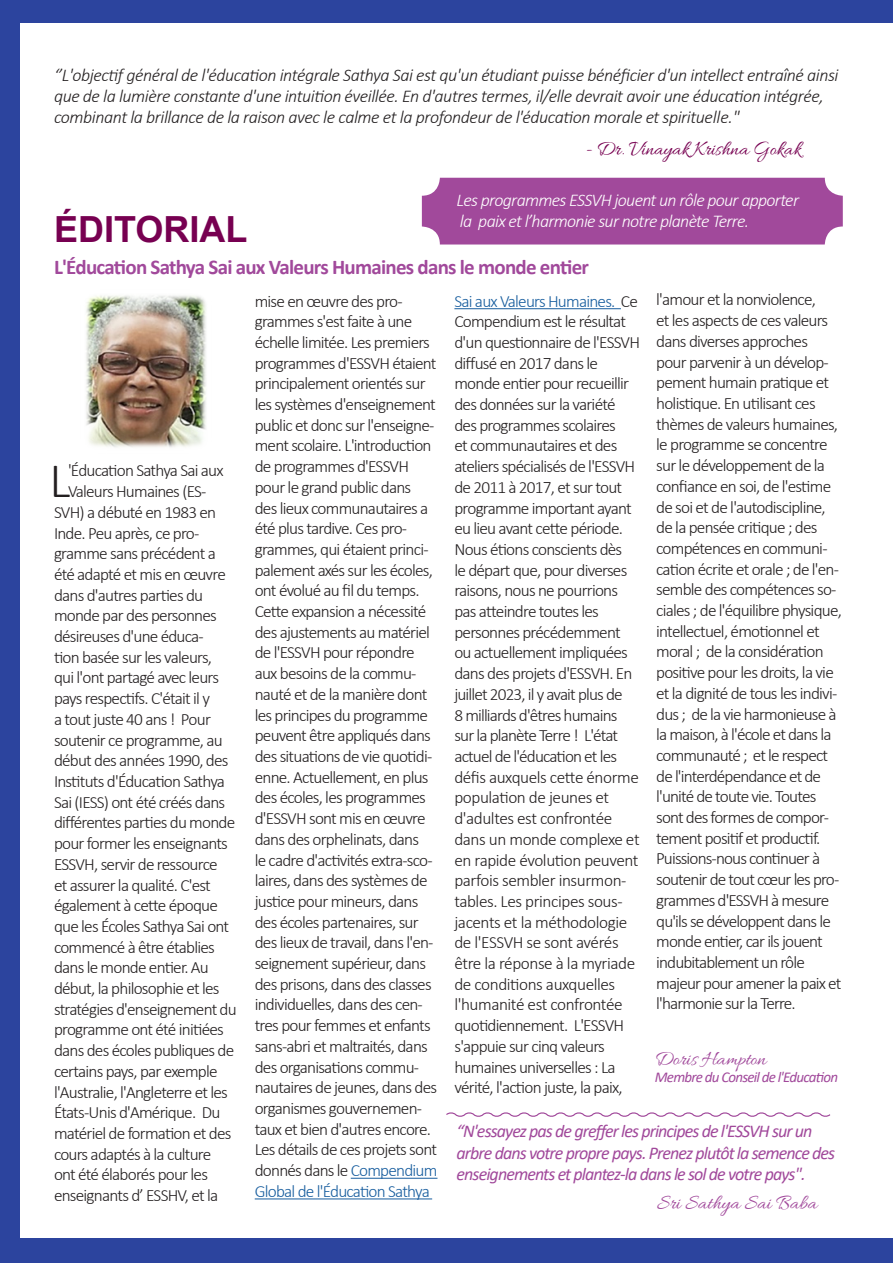
<style>
.page{position:relative;width:893px;height:1263px;background:#2c449e}
.page>*{position:absolute;margin:0;border:0;box-sizing:border-box;transform-origin:0 0}
.t1{font:300 49.8px "Calibri";color:#231f20}
.t2{font:700 36px "Arial";color:#770051}
.t3{font:700 21px "Calibri";letter-spacing:-.035em;color:#a1499b}
.t4{font:21px "Allura";color:#a1499b}
.t5{font:21px "Allura";letter-spacing:-.01em;color:#770051}
.t6{font:italic 300 18px/21px "Calibri";letter-spacing:-.025em;color:#231f20}
.t7{font:italic 18px/21.6px "Calibri";letter-spacing:-.05em;color:#a1499b}
.t8{font:italic 300 18px "Calibri";letter-spacing:-.04em;color:#fff}
.t9{font:300 17.25px/20.7px "Calibri";letter-spacing:-.045em;color:#231f20}
.t10{font:italic 15px "Calibri";letter-spacing:-.05em;color:#a1499b}
.s1{color:#175d9e}
</style>
<div class="page">
<div style="left:21px;top:23px;width:872px;height:1214px;background:#fff"></div>
<hr style="left:351px;top:1178px;width:86px;height:1px;background:#175d9e">
<hr style="left:255px;top:1198px;width:177px;height:1px;background:#175d9e">
<div style="left:422px;top:178px;width:421px;height:66px;background:#a1499b;border-radius:18px"></div>
<img style="left:86px;top:295px;width:120px;height:153px">
<hr style="left:454px;top:308px;width:167px;height:1px;background:#175d9e">
<svg style="left:446px;top:1112px;width:385px;height:5px"></svg>
<p class="t6" style="left:54px;top:65px;width:786px">‘’L'objectif général de l'éducation intégrale Sathya Sai est qu'un étudiant puisse bénéficier d'un intellect entraîné ainsi que de la lumière constante d'une intuition éveillée. En d'autres termes, il/elle devrait avoir une éducation intégrée, combinant la brillance de la raison avec le calme et la profondeur de l'éducation morale et spirituelle."</p>
<p class="t2" style="left:54px;top:204px;width:195px">ÉDITORIAL</p>
<p class="t5" style="left:584px;top:137px;width:218px">- Dr. Vinayak Krishna Gokak</p>
<p class="t8" style="left:457px;top:188px;width:344px">Les programmes ESSVH jouent un rôle pour apporter</p>
<p class="t8" style="left:460px;top:210px;width:291px">la paix et l’harmonie sur notre planète Terre.</p>
<p class="t3" style="left:54px;top:252px;width:536px">L'Éducation Sathya Sai aux Valeurs Humaines dans le monde entier</p>
<p class="t1" style="left:49px;top:450px;width:22px">L</p>
<p class="t9" style="left:68px;top:460px;width:157px">'Éducation Sathya Sai aux</p>
<p class="t9" style="left:68px;top:481px;width:140px">Valeurs Humaines (ES-</p>
<p class="t9" style="left:54px;top:502px;width:164px">SVH) a débuté en 1983 en</p>
<p class="t9" style="left:54px;top:522px;width:147px">Inde. Peu après, ce pro-</p>
<p class="t9" style="left:54px;top:543px;width:163px">gramme sans précédent a</p>
<p class="t9" style="left:54px;top:564px;width:173px">été adapté et mis en œuvre</p>
<p class="t9" style="left:54px;top:584px;width:151px">dans d'autres parties du</p>
<p class="t9" style="left:54px;top:605px;width:164px">monde par des personnes</p>
<p class="t9" style="left:54px;top:626px;width:151px">désireuses d'une éduca-</p>
<p class="t9" style="left:54px;top:646px;width:160px">tion basée sur les valeurs,</p>
<p class="t9" style="left:54px;top:667px;width:167px">qui l'ont partagé avec leurs</p>
<p class="t9" style="left:54px;top:688px;width:157px">pays respectifs. C'était il y</p>
<p class="t9" style="left:54px;top:709px;width:158px">a tout juste 40 ans ! Pour</p>
<p class="t9" style="left:54px;top:729px;width:170px">soutenir ce programme, au</p>
<p class="t9" style="left:54px;top:750px;width:176px">début des années 1990, des</p>
<p class="t9" style="left:54px;top:771px;width:173px">Instituts d'Éducation Sathya</p>
<p class="t9" style="left:54px;top:791px;width:173px">Sai (IESS) ont été créés dans</p>
<p class="t9" style="left:54px;top:812px;width:183px">différentes parties du monde</p>
<p class="t9" style="left:54px;top:833px;width:175px">pour former les enseignants</p>
<p class="t9" style="left:54px;top:853px;width:165px">ESSVH, servir de ressource</p>
<p class="t9" style="left:54px;top:874px;width:158px">et assurer la qualité. C'est</p>
<p class="t9" style="left:54px;top:895px;width:165px">également à cette époque</p>
<p class="t9" style="left:54px;top:916px;width:177px">que les Écoles Sathya Sai ont</p>
<p class="t9" style="left:54px;top:936px;width:162px">commencé à être établies</p>
<p class="t9" style="left:54px;top:957px;width:156px">dans le monde entier. Au</p>
<p class="t9" style="left:54px;top:978px;width:167px">début, la philosophie et les</p>
<p class="t9" style="left:54px;top:998px;width:184px">stratégies d'enseignement du</p>
<p class="t9" style="left:54px;top:1019px;width:171px">programme ont été initiées</p>
<p class="t9" style="left:54px;top:1040px;width:182px">dans des écoles publiques de</p>
<p class="t9" style="left:54px;top:1060px;width:165px">certains pays, par exemple</p>
<p class="t9" style="left:54px;top:1081px;width:175px">l'Australie, l'Angleterre et les</p>
<p class="t9" style="left:54px;top:1102px;width:168px">États-Unis d'Amérique. Du</p>
<p class="t9" style="left:54px;top:1123px;width:179px">matériel de formation et des</p>
<p class="t9" style="left:54px;top:1143px;width:159px">cours adaptés à la culture</p>
<p class="t9" style="left:54px;top:1164px;width:156px">ont été élaborés pour les</p>
<p class="t9" style="left:54px;top:1185px;width:166px">enseignants d’ ESSHV, et la</p>
<p class="t9" style="left:255px;top:290px;width:184px">mise en œuvre des pro&shy;grammes s'est faite à une échelle limitée. Les premiers programmes d'ESSVH étaient principalement orientés sur les systèmes d'enseignement public et donc sur l'enseigne&shy;ment scolaire. L'introduction de programmes d'ESSVH pour le grand public dans des lieux communautaires a été plus tardive. Ces pro&shy;grammes, qui étaient princi&shy;palement axés sur les écoles, ont évolué au fil du temps.<br>Cette expansion a nécessité des ajustements au matériel de l'ESSVH pour répondre aux besoins de la commu&shy;nauté et de la manière dont les principes du programme peuvent être appliqués dans des situations de vie quotidi&shy;enne. Actuellement, en plus des écoles, les programmes d'ESSVH sont mis en œuvre dans des orphelinats, dans<br>le cadre d'activités extra-sco&shy;laires, dans des systèmes de justice pour mineurs, dans des écoles partenaires, sur des lieux de travail, dans l'en&shy;seignement supérieur, dans des prisons, dans des classes individuelles, dans des cen&shy;tres pour femmes et enfants sans-abri et maltraités, dans des organisations commu&shy;nautaires de jeunes, dans des organismes gouvernemen&shy;taux et bien d'autres encore.<br>Les détails de ces projets sont donnés dans le <span class="s1">Compendium<br>Global de l'Éducation Sathya</span></p>
<p class="t9" style="left:454px;top:290px;width:187px"><span class="s1">Sai aux Valeurs Humaines.</span> Ce<br>Compendium est le résultat d'un questionnaire de l'ESSVH diffusé en 2017 dans le monde entier pour recueillir des données sur la variété des programmes scolaires<br>et communautaires et des ateliers spécialisés de l'ESSVH de 2011 à 2017, et sur tout programme important ayant eu lieu avant cette période.<br>Nous étions conscients dès<br>le départ que, pour diverses raisons, nous ne pourrions pas atteindre toutes les personnes précédemment ou actuellement impliquées dans des projets d'ESSVH. En juillet 2023, il y avait plus de<br>8 milliards d'êtres humains sur la planète Terre ! L'état actuel de l'éducation et les défis auxquels cette énorme population de jeunes et d'adultes est confrontée dans un monde complexe et en rapide évolution peuvent parfois sembler insurmon&shy;tables. Les principes sous&shy;jacents et la méthodologie de l'ESSVH se sont avérés être la réponse à la myriade de conditions auxquelles l'humanité est confrontée quotidiennement. L'ESSVH s'appuie sur cinq valeurs humaines universelles : La vérité, l'action juste, la paix,</p>
<p class="t9" style="left:656px;top:289px;width:187px">l'amour et la nonviolence,<br>et les aspects de ces valeurs dans diverses approches pour parvenir à un dévelop&shy;pement humain pratique et holistique. En utilisant ces thèmes de valeurs humaines, le programme se concentre sur le développement de la confiance en soi, de l'estime de soi et de l'autodiscipline, de la pensée critique ; des compétences en communi&shy;cation écrite et orale ; de l'en&shy;semble des compétences so&shy;ciales ; de l'équilibre physique, intellectuel, émotionnel et moral ; de la considération positive pour les droits, la vie et la dignité de tous les indivi&shy;dus ; de la vie harmonieuse à la maison, à l'école et dans la communauté ; et le respect de l'interdépendance et de l'unité de toute vie. Toutes sont des formes de compor&shy;tement positif et productif.<br>Puissions-nous continuer à soutenir de tout cœur les pro&shy;grammes d'ESSVH à mesure qu'ils se développent dans le monde entier, car ils jouent indubitablement un rôle majeur pour amener la paix et l'harmonie sur la Terre.</p>
<p class="t4" style="left:655px;top:1047px;width:113px">Doris Hampton</p>
<p class="t10" style="left:655px;top:1066px;width:185px">Membre du Conseil de l'Education</p>
<p class="t7" style="left:457px;top:1119px;width:380px">“N'essayez pas de greffer les principes de l'ESSVH sur un arbre dans votre propre pays. Prenez plutôt la semence des enseignements et plantez-la dans le sol de votre pays".</p>
<p class="t4" style="left:657px;top:1191px;width:162px">Sri Sathya Sai Baba</p>
</div>
